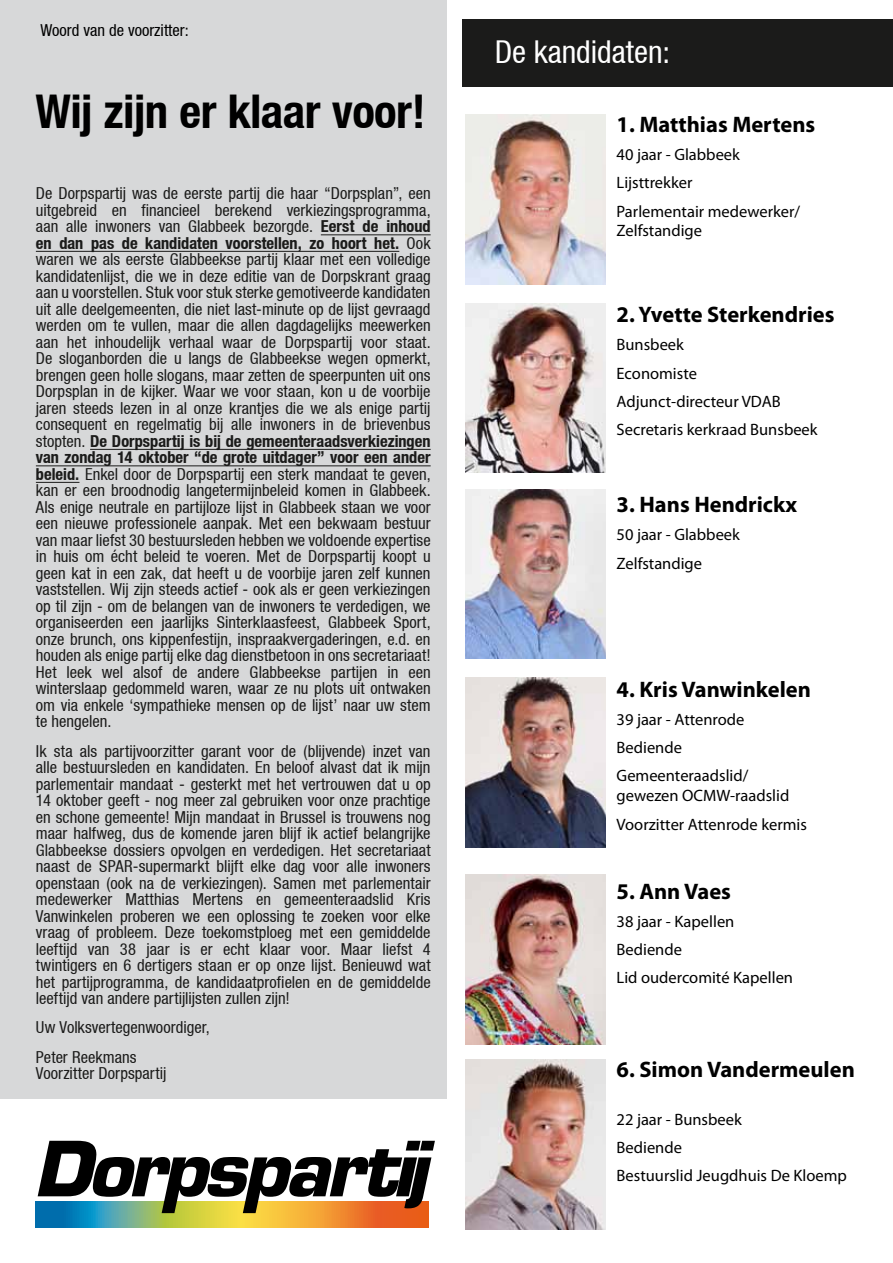
<style>
.page{position:relative;width:893px;height:1263px;background:#fff}
.page>*{position:absolute;margin:0;border:0;box-sizing:border-box;transform-origin:0 0}
.t1{font:46.5px "Heavenetica Cond 7 Bold SH";color:#000}
.t2{font:31.5px "Heavenetica Cond 5 SH";color:#fff}
.t3{font:700 22.5px "Myriad Pro";color:#000}
.t4{font:16.5px/16.5px "Heavenetica Cond 5 SH";color:#1b1b1a;text-align:justify}
.t5{font:16.5px/28.3px "Myriad Pro";color:#000}
.t6{font:16.5px/16.5px "Heavenetica Cond 7 Bold SH";letter-spacing:.005em;color:#1b1b1a}
.t7{font:16.5px "Heavenetica Cond 5 SH";color:#000}
.s1{font-family:"Heavenetica Cond 7 Bold SH"}
.s2{font-family:"Heavenetica Cond 5 SH"}
</style>
<div class="page">
<div style="left:0;top:0;width:446px;height:1098px;background:#d7d8d9"></div>
<div style="left:463px;top:20px;width:430px;height:67px;background:#1b1b1a"></div>
<hr style="left:321px;top:235px;width:110px;height:1px;background:#1b1b1a">
<hr style="left:36px;top:251px;width:363px;height:1px;background:#1b1b1a">
<hr style="left:90px;top:449px;width:341px;height:1px;background:#1b1b1a">
<hr style="left:36px;top:466px;width:395px;height:1px;background:#1b1b1a">
<hr style="left:36px;top:482px;width:43px;height:1px;background:#1b1b1a">
<img style="left:465px;top:115px;width:141px;height:169px">
<img style="left:465px;top:303px;width:141px;height:169px">
<img style="left:465px;top:489px;width:141px;height:170px">
<img style="left:465px;top:678px;width:141px;height:169px">
<img style="left:465px;top:875px;width:141px;height:169px">
<img style="left:465px;top:1060px;width:141px;height:169px">
<svg style="left:36px;top:1201px;width:393px;height:26px;background:#b0a058"></svg>
<svg style="left:38px;top:1141px;width:397px;height:72px"></svg>
<p class="t7" style="left:40px;top:20px;width:150px">Woord van de voorzitter:</p>
<h1 class="t1" style="left:36px;top:81px;width:391px">Wij zijn er klaar voor!</h1>
<p class="t4" style="left:36px;top:185px;width:396px">De Dorpspartij was de eerste partij die haar “Dorpsplan”, een uitgebreid en financieel berekend verkiezingsprogramma, aan alle inwoners van Glabbeek bezorgde. <span class="s1">Eerst de inhoud</span></p>
<p class="t6" style="left:36px;top:234px;width:396px">en dan pas de kandidaten voorstellen, zo hoort het. <span class="s2">Ook</span></p>
<p class="t4" style="left:36px;top:251px;width:396px">waren we als eerste Glabbeekse partij klaar met een volledige kandidatenlijst, die we in deze editie van de Dorpskrant graag aan u voorstellen. Stuk voor stuk sterke gemotiveerde kandidaten uit alle deelgemeenten, die niet last-minute op de lijst gevraagd werden om te vullen, maar die allen dagdagelijks meewerken aan het inhoudelijk verhaal waar de Dorpspartij voor staat.<br>De sloganborden die u langs de Glabbeekse wegen opmerkt, brengen geen holle slogans, maar zetten de speerpunten uit ons Dorpsplan in de kijker. Waar we voor staan, kon u de voorbije jaren steeds lezen in al onze krantjes die we als enige partij consequent en regelmatig bij alle inwoners in de brievenbus</p>
<p class="t6" style="left:36px;top:432px;width:396px"><span class="s2">stopten.</span> De Dorpspartij is bij de gemeenteraadsverkiezingen van zondag 14 oktober “de grote uitdager” voor een ander</p>
<p class="t4" style="left:36px;top:465px;width:396px"><span class="s1">beleid.</span> Enkel door de Dorpspartij een sterk mandaat te geven, kan er een broodnodig langetermijnbeleid komen in Glabbeek.<br>Als enige neutrale en partijloze lijst in Glabbeek staan we voor een nieuwe professionele aanpak. Met een bekwaam bestuur van maar liefst 30 bestuursleden hebben we voldoende expertise in huis om écht beleid te voeren. Met de Dorpspartij koopt u geen kat in een zak, dat heeft u de voorbije jaren zelf kunnen vaststellen. Wij zijn steeds actief - ook als er geen verkiezingen op til zijn - om de belangen van de inwoners te verdedigen, we organiseerden een jaarlijks Sinterklaasfeest, Glabbeek Sport, onze brunch, ons kippenfestijn, inspraakvergaderingen, e.d. en houden als enige partij elke dag dienstbetoon in ons secretariaat!<br>Het leek wel alsof de andere Glabbeekse partijen in een winterslaap gedommeld waren, waar ze nu plots uit ontwaken om via enkele ‘sympathieke mensen op de lijst’ naar uw stem te hengelen.</p>
<p class="t4" style="left:36px;top:742px;width:396px">Ik sta als partijvoorzitter garant voor de (blijvende) inzet van alle bestuursleden en kandidaten. En beloof alvast dat ik mijn parlementair mandaat - gesterkt met het vertrouwen dat u op 14 oktober geeft - nog meer zal gebruiken voor onze prachtige en schone gemeente! Mijn mandaat in Brussel is trouwens nog maar halfweg, dus de komende jaren blijf ik actief belangrijke Glabbeekse dossiers opvolgen en verdedigen. Het secretariaat naast de SPAR-supermarkt blijft elke dag voor alle inwoners openstaan (ook na de verkiezingen). Samen met parlementair medewerker Matthias Mertens en gemeenteraadslid Kris Vanwinkelen proberen we een oplossing te zoeken voor elke vraag of probleem. Deze toekomstploeg met een gemiddelde leeftijd van 38 jaar is er echt klaar voor. Maar liefst 4 twintigers en 6 dertigers staan er op onze lijst. Benieuwd wat het partijprogramma, de kandidaatprofielen en de gemiddelde leeftijd van andere partijlijsten zullen zijn!</p>
<p class="t4" style="left:36px;top:1012px;width:175px;line-height:29.2px">Uw Volksvertegenwoordiger,<br>Peter Reekmans</p>
<p class="t4" style="left:36px;top:1064px;width:132px">Voorzitter Dorpspartij</p>
<h2 class="t2" style="left:495px;top:31px;width:177px">De kandidaten:</h2>
<h3 class="t3" style="left:617px;top:109px;width:200px">1. Matthias Mertens</h3>
<p class="t5" style="left:617px;top:140px;width:185px">40 jaar - Glabbeek<br>Lijsttrekker<br>Parlementair medewerker/</p>
<p class="t5" style="left:617px;top:216px;width:87px">Zelfstandige</p>
<h3 class="t3" style="left:617px;top:300px;width:219px">2. Yvette Sterkendries</h3>
<p class="t5" style="left:617px;top:330px;width:203px">Bunsbeek<br>Economiste<br>Adjunct-directeur VDAB<br>Secretaris kerkraad Bunsbeek</p>
<h3 class="t3" style="left:617px;top:490px;width:182px">3. Hans Hendrickx</h3>
<p class="t5" style="left:617px;top:520px;width:125px">50 jaar - Glabbeek<br>Zelfstandige</p>
<h3 class="t3" style="left:617px;top:674px;width:196px">4. Kris Vanwinkelen</h3>
<p class="t5" style="left:617px;top:705px;width:133px">39 jaar - Attenrode<br>Bediende<br>Gemeenteraadslid/</p>
<p class="t5" style="left:617px;top:781px;width:192px">gewezen OCMW-raadslid<br>Voorzitter Attenrode kermis</p>
<h3 class="t3" style="left:617px;top:876px;width:116px">5. Ann Vaes</h3>
<p class="t5" style="left:617px;top:907px;width:178px">38 jaar - Kapellen<br>Bediende<br>Lid oudercomité Kapellen</p>
<h3 class="t3" style="left:617px;top:1054px;width:240px">6. Simon Vandermeulen</h3>
<p class="t5" style="left:617px;top:1105px;width:232px">22 jaar - Bunsbeek<br>Bediende<br>Bestuurslid Jeugdhuis De Kloemp</p>
</div>
